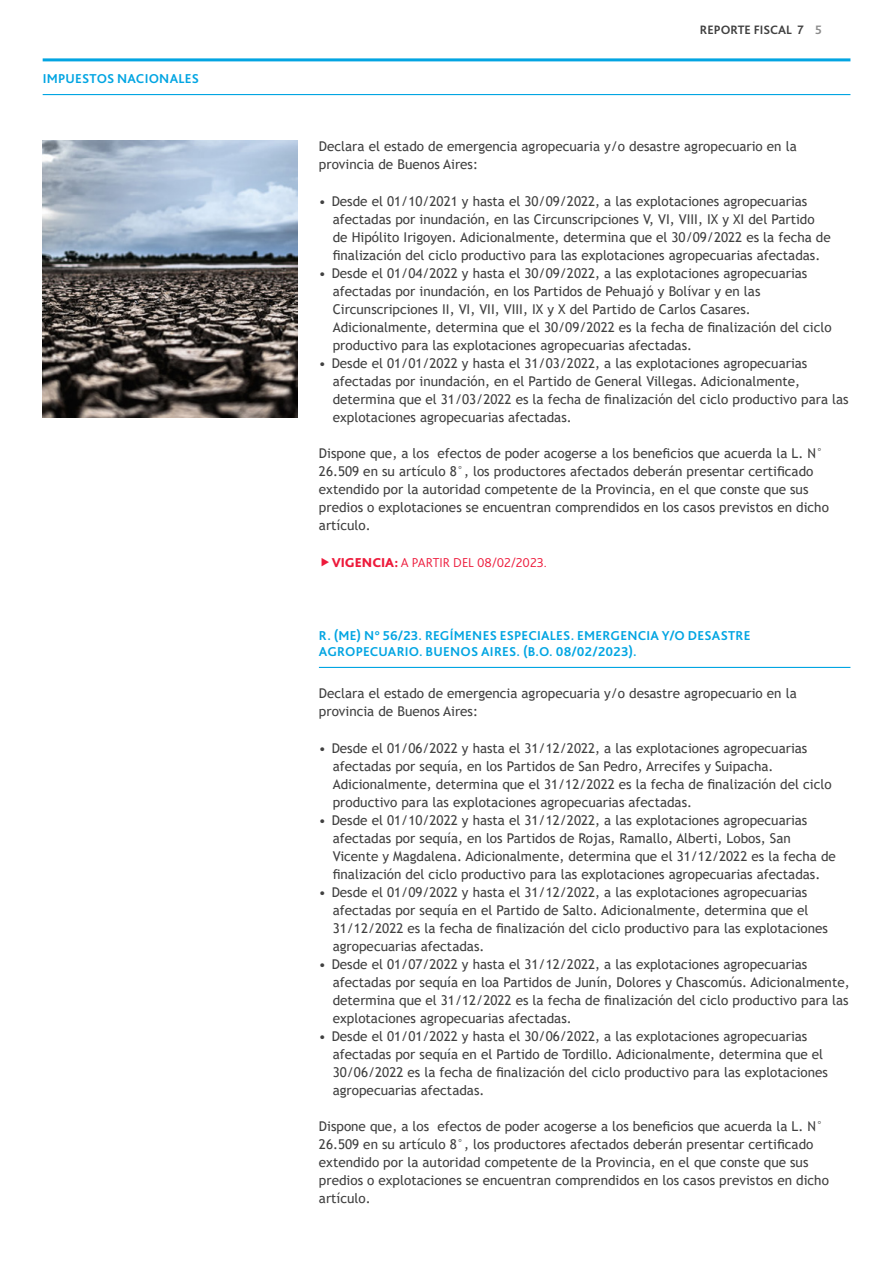
<style>
.page{position:relative;width:893px;height:1263px;background:#fff}
.page>*{position:absolute;margin:0;border:0;box-sizing:border-box;transform-origin:0 0}
.t1{font:13.5px/18px "Trebuchet MS";color:#404040}
.t2{font:700 13.5px/16.5px "Bliss Pro";letter-spacing:.02em;color:#02a5e2}
.t3{font:300 13.5px "Bliss Pro";color:#ed1a3b}
.t4{font:700 12.75px "Bliss Pro";color:#404040}
.s1{font-weight:800}
</style>
<div class="page">
<img style="left:43px;top:141px;width:254px;height:276px">
<hr style="left:43px;top:58px;width:807px;height:3px;background:#02a5e2">
<hr style="left:43px;top:94px;width:807px;height:1px;background:#02a5e2">
<hr style="left:319px;top:667px;width:531px;height:1px;background:#02a5e2">
<p class="t2" style="left:43px;top:70px;width:158px">IMPUESTOS NACIONALES</p>
<p class="t4" style="left:700px;top:22px;width:124px">REPORTE FISCAL 7 5</p>
<p class="t1" style="left:319px;top:137px;width:479px">Declara el estado de emergencia agropecuaria y/o desastre agropecuario en la provincia de Buenos Aires:</p>
<p class="t1" style="left:333px;top:192px;width:500px;text-indent:-14px">• Desde el 01/10/2021 y hasta el 30/09/2022, a las explotaciones agropecuarias afectadas por inundación, en las Circunscripciones V, VI, VIII, IX y XI del Partido de Hipólito Irigoyen. Adicionalmente, determina que el 30/09/2022 es la fecha de finalización del ciclo productivo para las explotaciones agropecuarias afectadas.</p>
<p class="t1" style="left:333px;top:264px;width:500px;text-indent:-14px">• Desde el 01/04/2022 y hasta el 30/09/2022, a las explotaciones agropecuarias afectadas por inundación, en los Partidos de Pehuajó y Bolívar y en las Circunscripciones II, VI, VII, VIII, IX y X del Partido de Carlos Casares.<br>Adicionalmente, determina que el 30/09/2022 es la fecha de finalización del ciclo productivo para las explotaciones agropecuarias afectadas.</p>
<p class="t1" style="left:333px;top:354px;width:517px;text-indent:-14px">• Desde el 01/01/2022 y hasta el 31/03/2022, a las explotaciones agropecuarias afectadas por inundación, en el Partido de General Villegas. Adicionalmente, determina que el 31/03/2022 es la fecha de finalización del ciclo productivo para las explotaciones agropecuarias afectadas.</p>
<p class="t1" style="left:319px;top:444px;width:511px">Dispone que, a los efectos de poder acogerse a los beneficios que acuerda la L. N° 26.509 en su artículo 8°, los productores afectados deberán presentar certificado extendido por la autoridad competente de la Provincia, en el que conste que sus predios o explotaciones se encuentran comprendidos en los casos previstos en dicho artículo.</p>
<p class="t3" style="left:332px;top:554px;width:217px"><span class="s1">VIGENCIA:</span> A PARTIR DEL 08/02/2023.</p>
<p class="t2" style="left:319px;top:627px;width:433px">R. (ME) N° 56/23. REGÍMENES ESPECIALES. EMERGENCIA Y/O DESASTRE<br>AGROPECUARIO. BUENOS AIRES. (B.O. 08/02/2023).</p>
<p class="t1" style="left:319px;top:684px;width:479px">Declara el estado de emergencia agropecuaria y/o desastre agropecuario en la provincia de Buenos Aires:</p>
<p class="t1" style="left:333px;top:739px;width:500px;text-indent:-14px">• Desde el 01/06/2022 y hasta el 31/12/2022, a las explotaciones agropecuarias afectadas por sequía, en los Partidos de San Pedro, Arrecifes y Suipacha.<br>Adicionalmente, determina que el 31/12/2022 es la fecha de finalización del ciclo productivo para las explotaciones agropecuarias afectadas.</p>
<p class="t1" style="left:333px;top:811px;width:505px;text-indent:-14px">• Desde el 01/10/2022 y hasta el 31/12/2022, a las explotaciones agropecuarias afectadas por sequía, en los Partidos de Rojas, Ramallo, Alberti, Lobos, San Vicente y Magdalena. Adicionalmente, determina que el 31/12/2022 es la fecha de finalización del ciclo productivo para las explotaciones agropecuarias afectadas.</p>
<p class="t1" style="left:333px;top:883px;width:497px;text-indent:-14px">• Desde el 01/09/2022 y hasta el 31/12/2022, a las explotaciones agropecuarias afectadas por sequía en el Partido de Salto. Adicionalmente, determina que el 31/12/2022 es la fecha de finalización del ciclo productivo para las explotaciones agropecuarias afectadas.</p>
<p class="t1" style="left:333px;top:955px;width:518px;text-indent:-14px">• Desde el 01/07/2022 y hasta el 31/12/2022, a las explotaciones agropecuarias afectadas por sequía en loa Partidos de Junín, Dolores y Chascomús. Adicionalmente, determina que el 31/12/2022 es la fecha de finalización del ciclo productivo para las explotaciones agropecuarias afectadas.</p>
<p class="t1" style="left:333px;top:1027px;width:497px;text-indent:-14px">• Desde el 01/01/2022 y hasta el 30/06/2022, a las explotaciones agropecuarias afectadas por sequía en el Partido de Tordillo. Adicionalmente, determina que el 30/06/2022 es la fecha de finalización del ciclo productivo para las explotaciones agropecuarias afectadas.</p>
<p class="t1" style="left:319px;top:1117px;width:511px">Dispone que, a los efectos de poder acogerse a los beneficios que acuerda la L. N° 26.509 en su artículo 8°, los productores afectados deberán presentar certificado extendido por la autoridad competente de la Provincia, en el que conste que sus predios o explotaciones se encuentran comprendidos en los casos previstos en dicho artículo.</p>
</div>
